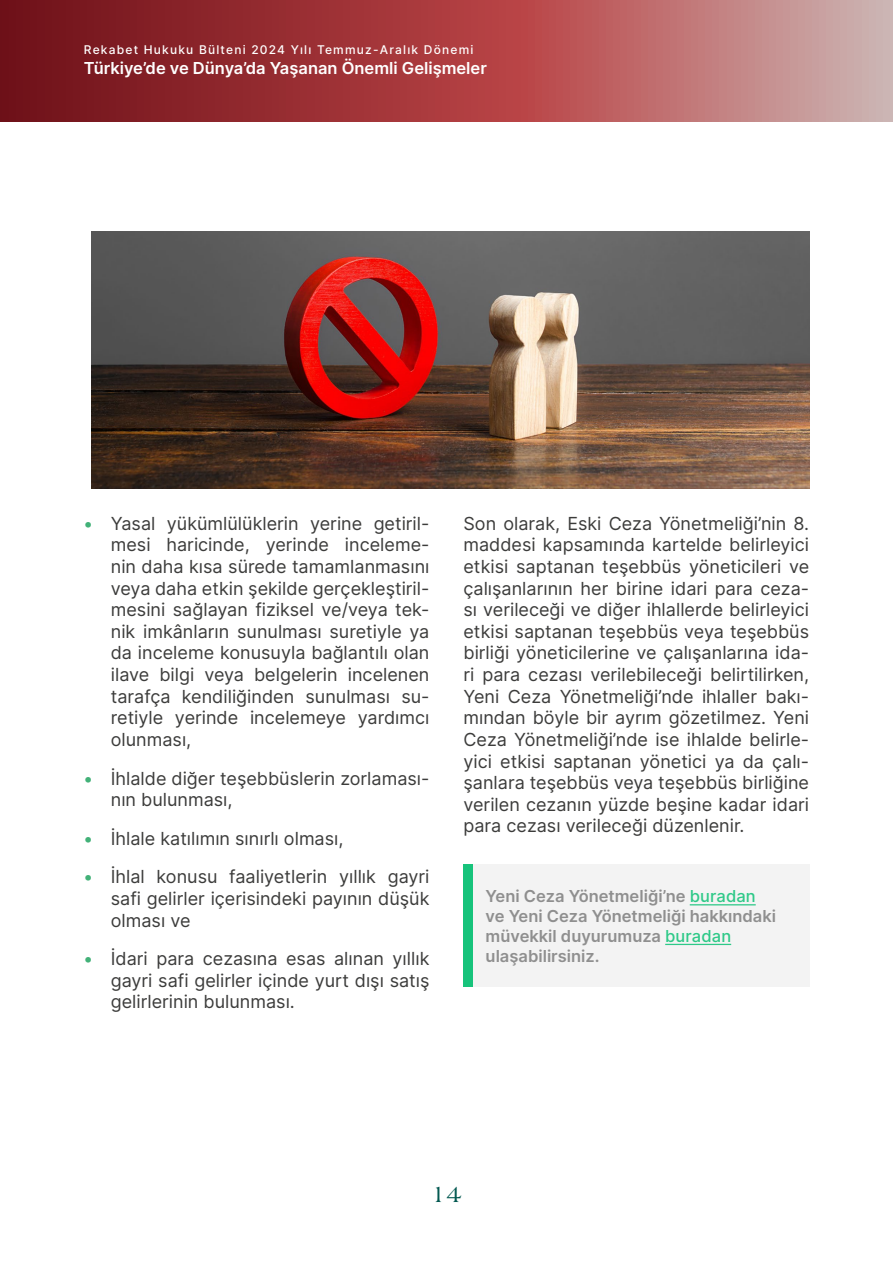
<style>
.page{position:relative;width:893px;height:1263px;background:#fff}
.page>*{position:absolute;margin:0;border:0;box-sizing:border-box;transform-origin:0 0}
.t1{font:24px "Americana Std FUHA Regular";color:#025850}
.t2{font:18px/21.6px "Inter";color:#3c3c3b;text-align:justify}
.t3{font:600 16.5px/19.8px "Inter";color:#8f8f8f}
.t4{font:600 16.5px "Inter";color:#fff}
.t5{font:500 12px "Inter";letter-spacing:.1em;color:#fff}
.s1{font-weight:600;color:#42b178}
.s2{font-weight:500;color:#2ec988}
</style>
<div class="page">
<svg style="left:0;top:0;width:893px;height:121px;background:#a74d50"></svg>
<div style="left:473px;top:864px;width:336px;height:123px;background:#f3f3f3"></div>
<hr style="left:690px;top:904px;width:66px;height:1px;background:#2ec988">
<hr style="left:665px;top:944px;width:66px;height:1px;background:#2ec988">
<div style="left:463px;top:864px;width:10px;height:123px;background:#17c37b"></div>
<img style="left:91px;top:232px;width:718px;height:256px">
<p class="t5" style="left:84px;top:41px;width:391px">Rekabet Hukuku Bülteni 2024 Yılı Temmuz-Aralık Dönemi</p>
<p class="t4" style="left:84px;top:56px;width:405px">Türkiye’de ve Dünya’da Yaşanan Önemli Gelişmeler</p>
<p class="t2" style="left:111px;top:512px;width:320px;text-indent:-27px"><span class="s1">•</span> Yasal yükümlülüklerin yerine getiril&shy;mesi haricinde, yerinde inceleme&shy;nin daha kısa sürede tamamlanmasını veya daha etkin şekilde gerçekleştiril&shy;mesini sağlayan fiziksel ve/veya tek&shy;nik imkânların sunulması suretiyle ya da inceleme konusuyla bağlantılı olan ilave bilgi veya belgelerin incelenen tarafça kendiliğinden sunulması su&shy;retiyle yerinde incelemeye yardımcı olunması,</p>
<p class="t2" style="left:111px;top:767px;width:320px;text-indent:-27px"><span class="s1">•</span> İhlalde diğer teşebbüslerin zorlaması&shy;nın bulunması,</p>
<p class="t2" style="left:84px;top:827px;width:261px"><span class="s1">•</span> İhlale katılımın sınırlı olması,</p>
<p class="t2" style="left:111px;top:865px;width:320px;text-indent:-27px"><span class="s1">•</span> İhlal konusu faaliyetlerin yıllık gayri safi gelirler içerisindeki payının düşük olması ve</p>
<p class="t2" style="left:111px;top:947px;width:320px;text-indent:-27px"><span class="s1">•</span> İdari para cezasına esas alınan yıllık gayri safi gelirler içinde yurt dışı satış gelirlerinin bulunması.</p>
<p class="t2" style="left:463px;top:512px;width:347px">Son olarak, Eski Ceza Yönetmeliği’nin 8. maddesi kapsamında kartelde belirleyici etkisi saptanan teşebbüs yöneticileri ve çalışanlarının her birine idari para ceza&shy;sı verileceği ve diğer ihlallerde belirleyici etkisi saptanan teşebbüs veya teşebbüs birliği yöneticilerine ve çalışanlarına ida&shy;ri para cezası verilebileceği belirtilirken, Yeni Ceza Yönetmeliği’nde ihlaller bakı&shy;mından böyle bir ayrım gözetilmez. Yeni Ceza Yönetmeliği’nde ise ihlalde belirle&shy;yici etkisi saptanan yönetici ya da çalı&shy;şanlara teşebbüs veya teşebbüs birliğine verilen cezanın yüzde beşine kadar idari para cezası verileceği düzenlenir.</p>
<p class="t3" style="left:486px;top:886px;width:292px">Yeni Ceza Yönetmeliği’ne <span class="s2">buradan </span>ve Yeni Ceza Yönetmeliği hakkındaki müvekkil duyurumuza <span class="s2">buradan </span>ulaşabilirsiniz.</p>
<h1 class="t1" style="left:431px;top:1177px;width:33px">14</h1>
</div>
